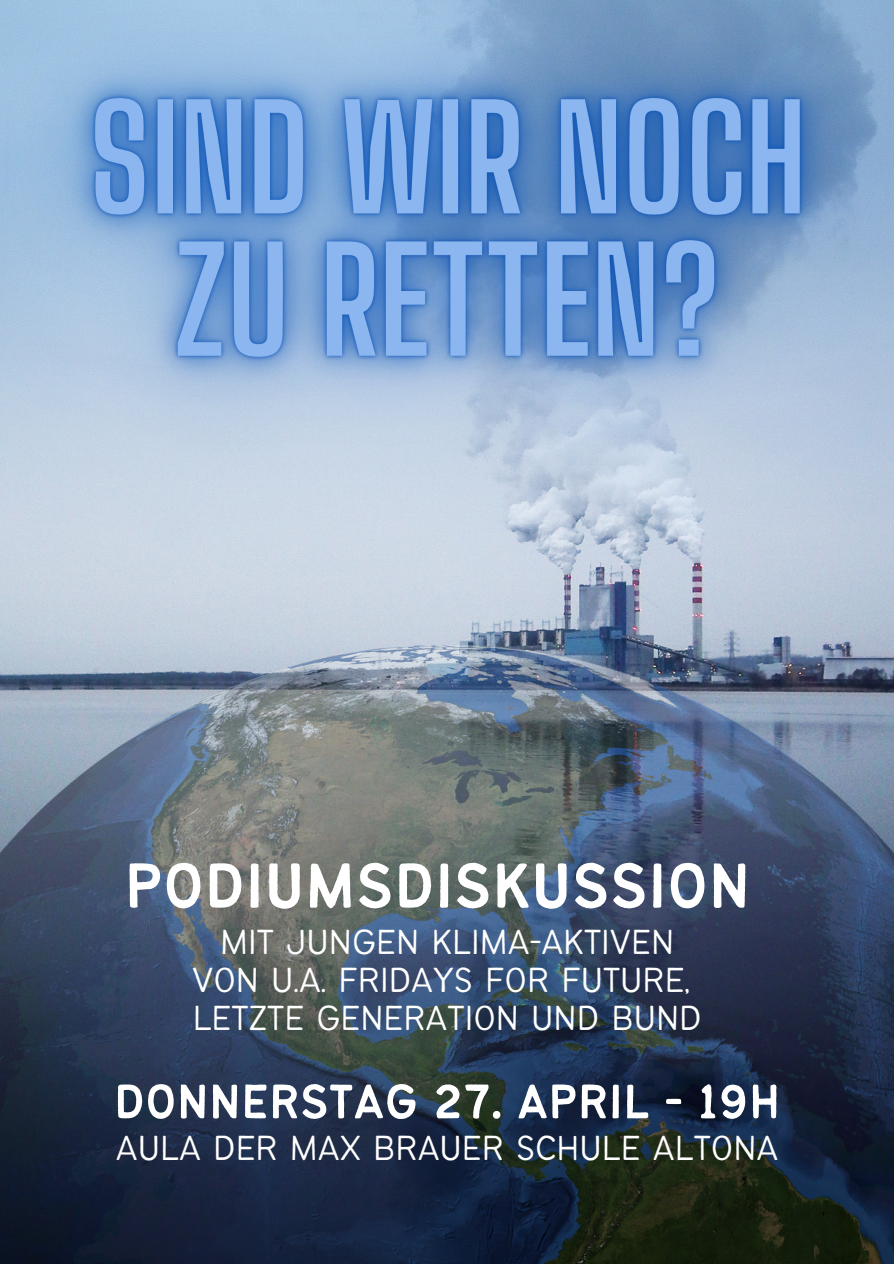
<style>
.page{position:relative;width:894px;height:1264px;background:#fff}
.page>*{position:absolute;margin:0;border:0;box-sizing:border-box;transform-origin:0 0}
.t1{font:69.9px "Bantayog";color:#fff}
.t2{font:53.25px "Bantayog";color:#fff}
.t3{font:300 38.4px/38.2px "Bantayog";color:#fff;text-align:center}
</style>
<div class="page">
<img style="left:0;top:548px;width:893px;height:97px">
<img style="left:0;top:645px;width:893px;height:618px">
<img style="left:0;top:0;width:893px;height:548px">
<h1 class="t1" style="left:124px;top:858px;width:627px">PODIUMSDISKUSSION</h1>
<p class="t3" style="left:192px;top:925px;width:511px">MIT JUNGEN KLIMA-AKTIVEN<br>VON U.A. FRIDAYS FOR FUTURE,<br>LETZTE GENERATION UND BUND</p>
<h2 class="t2" style="left:114px;top:1080px;width:668px">DONNERSTAG 27. APRIL - 19H</h2>
<p class="t3" style="left:116px;top:1131px;width:664px">AULA DER MAX BRAUER SCHULE ALTONA</p>
</div>
